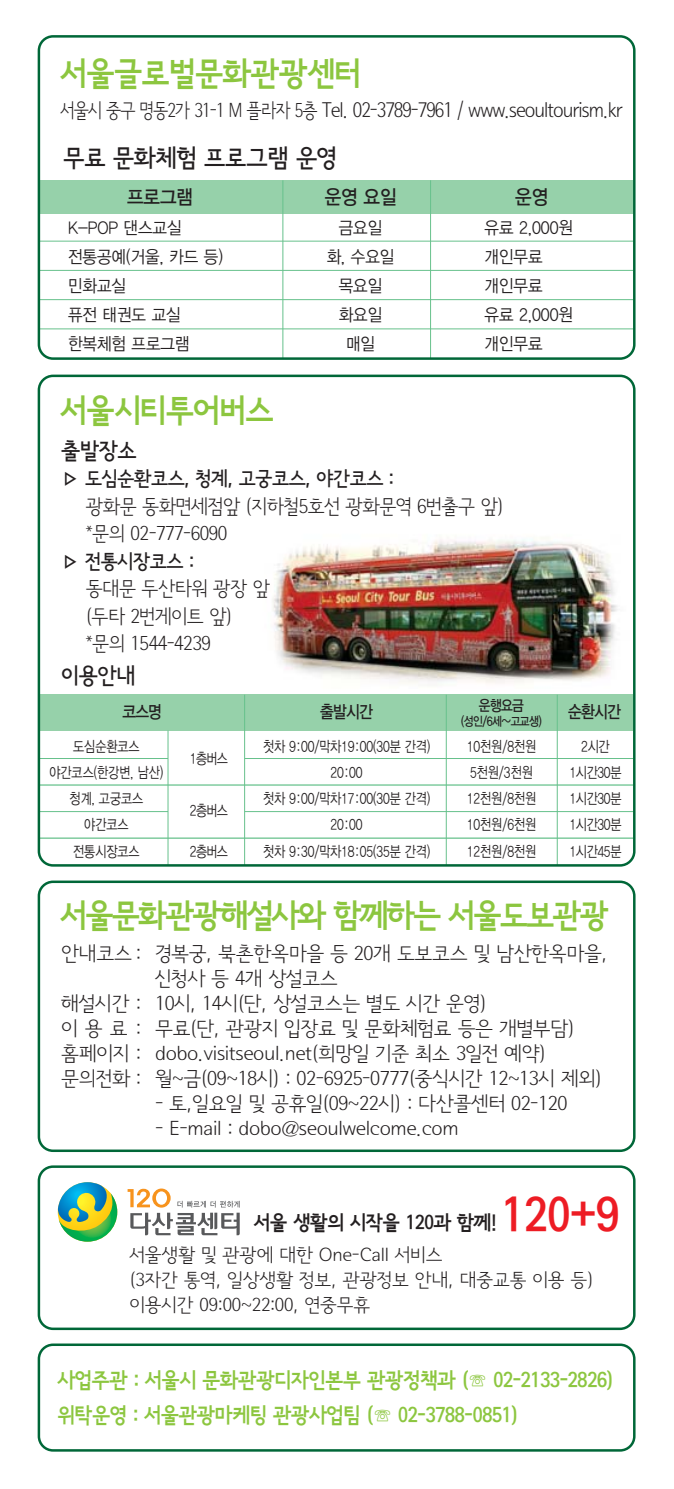
<style>
.page{position:relative;width:674px;height:1489px;background:#fff}
.page>*{position:absolute;margin:0;border:0;box-sizing:border-box;transform-origin:0 0}
.t1{font:48px "Seoul Namsan EB KS Cpc EUC H";color:#ed1c24;scale:.95 1}
.t2{font:32.5px "Seoul Namsan EB KS Cpc EUC H";letter-spacing:-.045em;color:#8cc63f;scale:.95 1}
.t3{font:32.5px "Seoul Namsan EB KS Cpc EUC H";letter-spacing:-.025em;color:#8cc63f;scale:.95 1}
.t4{font:25px "Seoul Namsan B KS Cpc EUC H";letter-spacing:-.01em;color:#231f20;scale:.95 1}
.t5{font:22.5px "Seoul Namsan B KS Cpc EUC H";letter-spacing:-.025em;color:#231f20;scale:.95 1}
.t6{font:21.25px/35px "Seoul Namsan EB KS Cpc EUC H";letter-spacing:-.01em;color:#8cc63f;scale:.93 1}
.t7{font:21px "Seoul Namsan L KS Cpc EUC H";letter-spacing:-.05em;color:#231f20;scale:.9 1}
.t8{font:20px "Seoul Namsan L KS Cpc EUC H";letter-spacing:-.02em;color:#231f20}
.t9{font:20px/27.5px "Seoul Namsan L KS Cpc EUC H";letter-spacing:-.02em;color:#231f20;scale:.95 1}
.t10{font:20px "Seoul Namsan B KS Cpc EUC H";letter-spacing:-.025em;color:#231f20;scale:.95 1}
.t11{font:20px "Seoul Namsan EB KS Cpc EUC H";letter-spacing:-.01em;color:#231f20;scale:.95 1}
.t12{font:20px "YDVYGO Std 33 KS Cpc EUC H";letter-spacing:-.01em;color:#231f20;scale:.9 1}
.t13{font:18.75px/25px "Seoul Namsan L KS Cpc EUC H";letter-spacing:-.01em;color:#231f20}
.t14{font:17.5px/28.8px "YDVYGO Std 32 KS Cpc EUC H";color:#231f20;scale:.9 1}
.t15{font:17.5px "YDVYGO Std 33 KS Cpc EUC H";letter-spacing:-.05em;color:#231f20;scale:.85 1}
.t16{font:15px/26.2px "YDVYGO Std 32 KS Cpc EUC H";letter-spacing:-.01em;color:#231f20;text-align:center;scale:.8 1}
.t17{font:15px "YDVYGO Std 33 KS Cpc EUC H";color:#231f20;scale:.85 1}
.t18{font:12.5px "YDVYGO Std 33 KS Cpc EUC H";letter-spacing:-.05em;color:#231f20;scale:.85 1}
.s1{font-size:20px}
.s2{font-family:"Seoul Namsan L KS Cpc EUC H"}
</style>
<div class="page">
<img style="left:272px;top:516px;width:364px;height:196px">
<div style="left:39px;top:694px;width:593px;height:36px;background:#96d1aa"></div>
<div style="left:39px;top:180px;width:593px;height:33px;background:#96d1aa"></div>
<div style="left:38px;top:1343px;width:597px;height:108px;border:2px solid #006738;border-radius:14px"></div>
<div style="left:38px;top:880px;width:597px;height:271px;border:2px solid #006738;border-radius:14px"></div>
<div style="left:38px;top:1165px;width:597px;height:164px;border:2px solid #006738;border-radius:14px"></div>
<svg style="left:127px;top:1188px;width:112px;height:47px"></svg>
<svg style="left:58px;top:1182px;width:59px;height:59px"></svg>
<hr style="left:39px;top:241px;width:593px;height:1px;background:#67c18c">
<hr style="left:39px;top:270px;width:593px;height:1px;background:#67c18c">
<hr style="left:39px;top:299px;width:593px;height:1px;background:#67c18c">
<hr style="left:39px;top:328px;width:593px;height:1px;background:#67c18c">
<hr style="left:282px;top:180px;width:1px;height:178px;background:#67c18c">
<hr style="left:430px;top:180px;width:1px;height:178px;background:#67c18c">
<hr style="left:244px;top:758px;width:388px;height:1px;background:#67c18c">
<hr style="left:39px;top:784px;width:593px;height:1px;background:#67c18c">
<hr style="left:244px;top:811px;width:388px;height:1px;background:#67c18c">
<hr style="left:39px;top:758px;width:129px;height:1px;background:#67c18c">
<hr style="left:39px;top:811px;width:129px;height:1px;background:#67c18c">
<hr style="left:39px;top:837px;width:593px;height:1px;background:#67c18c">
<hr style="left:556px;top:694px;width:1px;height:172px;background:#67c18c">
<hr style="left:445px;top:694px;width:1px;height:172px;background:#67c18c">
<hr style="left:244px;top:694px;width:1px;height:172px;background:#67c18c">
<hr style="left:167px;top:730px;width:1px;height:136px;background:#67c18c">
<div style="left:38px;top:35px;width:597px;height:325px;border:2px solid #006738;border-radius:14px"></div>
<div style="left:38px;top:374px;width:597px;height:492px;border:2px solid #006738;border-radius:14px"></div>
<h2 class="t3" style="left:61px;top:60px;width:317px">서울글로벌문화관광센터</h2>
<p class="t7" style="left:60px;top:101px;width:626px"><span class="s1">서울시 중구 명동2가 31-1 M 플라자 5층</span> Tel. 02-3789-7961 / www.seoultourism.kr</p>
<p class="t4" style="left:63px;top:147px;width:289px">무료 문화체험 프로그램 운영</p>
<p class="t12" style="left:127px;top:188px;width:74px">프로그램</p>
<p class="t12" style="left:324px;top:188px;width:81px">운영 요일</p>
<p class="t12" style="left:515px;top:188px;width:38px">운영</p>
<p class="t14" style="left:68px;top:215px;width:173px">K-POP 댄스교실 전통공예(거울, 카드 등) 민화교실<br>퓨전 태권도 교실 한복체험 프로그램</p>
<p class="t14" style="left:326px;top:215px;width:76px;text-align:center">금요일<br>화, 수요일 목요일 화요일 매일</p>
<p class="t14" style="left:484px;top:215px;width:100px">유료 2,000원 개인무료 개인무료 유료 2,000원 개인무료</p>
<h2 class="t3" style="left:61px;top:397px;width:225px">서울시티투어버스</h2>
<p class="t5" style="left:61px;top:441px;width:81px">출발장소</p>
<p class="t10" style="left:61px;top:470px;width:351px"><span class="s2">▷</span> 도심순환코스, 청계, 고궁코스, 야간코스 :</p>
<p class="t9" style="left:86px;top:494px;width:441px">광화문 동화면세점앞 (지하철5호선 광화문역 6번출구 앞) *문의 02-777-6090</p>
<p class="t10" style="left:61px;top:553px;width:141px"><span class="s2">▷</span> 전통시장코스 :</p>
<p class="t9" style="left:86px;top:576px;width:195px">동대문 두산타워 광장 앞 (두타 2번게이트 앞) *문의 1544-4239</p>
<p class="t5" style="left:61px;top:666px;width:80px">이용안내</p>
<p class="t15" style="left:122px;top:703px;width:48px">코스명</p>
<p class="t15" style="left:320px;top:704px;width:63px">출발시간</p>
<p class="t17" style="left:478px;top:699px;width:54px">운행요금</p>
<p class="t18" style="left:461px;top:715px;width:96px">(성인/6세~고교생)</p>
<p class="t15" style="left:568px;top:703px;width:63px">순환시간</p>
<p class="t16" style="left:49px;top:734px;width:143px">도심순환코스 야간코스(한강변, 남산) 청계, 고궁코스 야간코스 전통시장코스</p>
<p class="t16" style="left:263px;top:734px;width:210px">첫차 9:00/막차19:00(30분 간격)<br>20:00<br>첫차 9:00/막차17:00(30분 간격)<br>20:00<br>첫차 9:30/막차18:05(35분 간격)</p>
<p class="t16" style="left:466px;top:734px;width:88px;text-align:left">10천원/8천원<br>5천원/3천원<br>12천원/8천원<br>10천원/6천원<br>12천원/8천원</p>
<p class="t16" style="left:569px;top:734px;width:66px">2시간<br>1시간30분<br>1시간30분<br>1시간30분<br>1시간45분</p>
<p class="t16" style="left:190px;top:746px;width:49px">1층버스</p>
<p class="t16" style="left:190px;top:798px;width:49px">2층버스</p>
<p class="t16" style="left:190px;top:838px;width:49px">2층버스</p>
<h2 class="t2" style="left:61px;top:901px;width:577px">서울문화관광해설사와 함께하는 서울도보관광</h2>
<p class="t8" style="left:61px;top:945px;width:547px">안내코스 : 경복궁, 북촌한옥마을 등 20개 도보코스 및 남산한옥마을,</p>
<p class="t8" style="left:155px;top:970px;width:184px">신청사 등 4개 상설코스</p>
<p class="t8" style="left:61px;top:995px;width:426px">해설시간 : 10시, 14시(단, 상설코스는 별도 시간 운영)</p>
<p class="t8" style="left:61px;top:1020px;width:514px">이 용 료 : 무료(단, 관광지 입장료 및 문화체험료 등은 개별부담)</p>
<p class="t8" style="left:61px;top:1045px;width:486px">홈페이지 : dobo.visitseoul.net(희망일 기준 최소 3일전 예약)</p>
<p class="t8" style="left:61px;top:1070px;width:542px">문의전화 : 월~금(09~18시) : 02-6925-0777(중식시간 12~13시 제외)</p>
<p class="t8" style="left:155px;top:1095px;width:414px">- 토,일요일 및 공휴일(09~22시) : 다산콜센터 02-120</p>
<p class="t8" style="left:155px;top:1120px;width:305px">- E-mail : dobo@seoulwelcome.com</p>
<h1 class="t1" style="left:501px;top:1194px;width:125px">120+9</h1>
<p class="t11" style="left:254px;top:1213px;width:257px">서울 생활의 시작을 120과 함께!</p>
<p class="t13" style="left:129px;top:1243px;width:465px">서울생활 및 관광에 대한 One-Call 서비스<br>(3자간 통역, 일상생활 정보, 관광정보 안내, 대중교통 이용 등) 이용시간 09:00~22:00, 연중무휴</p>
<p class="t6" style="left:58px;top:1364px;width:599px">사업주관 : 서울시 문화관광디자인본부 관광정책과 (☏ 02-2133-2826) 위탁운영 : 서울관광마케팅 관광사업팀 (☏ 02-3788-0851)</p>
</div>
